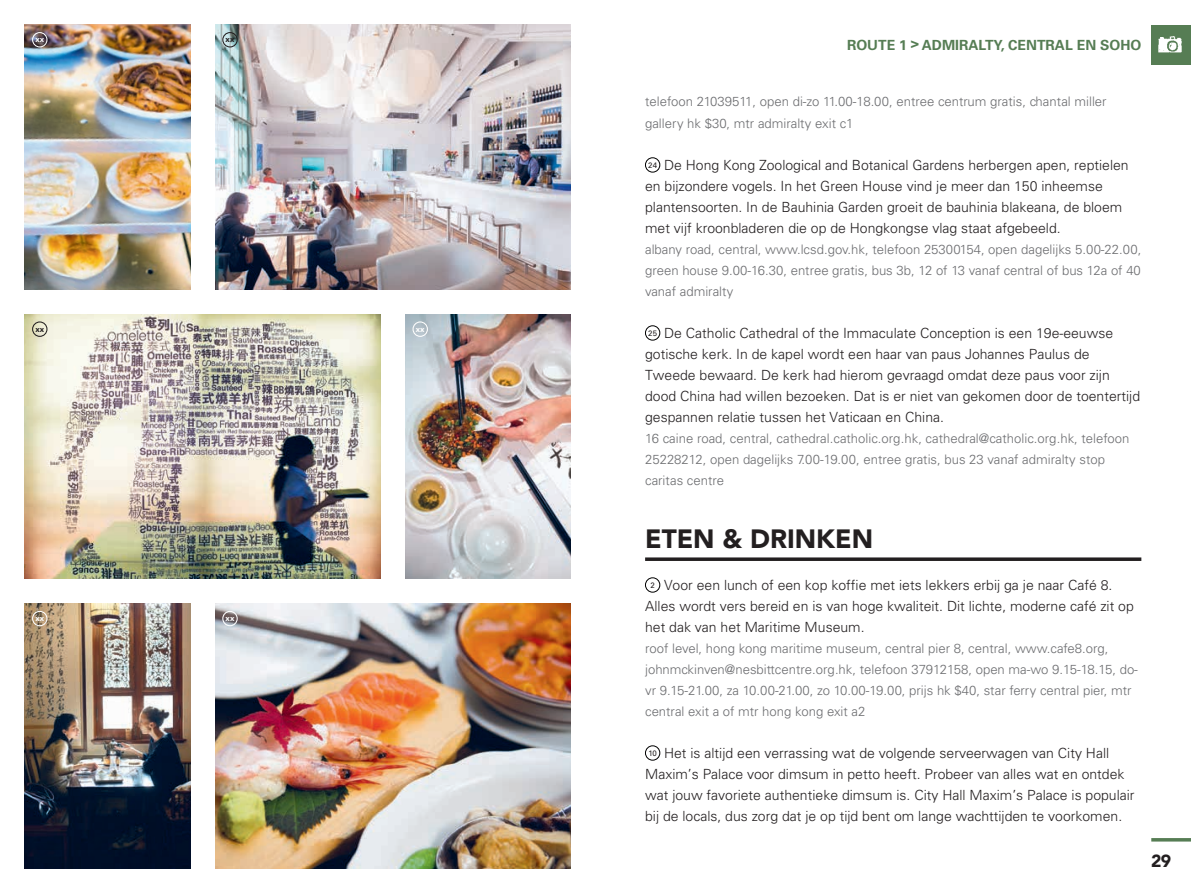
<style>
.page{position:relative;width:1191px;height:893px;background:#fff}
.page>*{position:absolute;margin:0;border:0;box-sizing:border-box;transform-origin:0 0}
.t1{font:900 26.25px "Avenir LT Std";color:#231f20}
.t2{font:900 17.5px "Avenir LT Std";color:#231f20}
.t3{font:300 14px/21px "Univers LT Std";color:#231f20}
.t4{font:700 14px "Univers LT Std";color:#567d54}
.t5{font:300 13.12px/21px "Univers LT Std";color:#6c6d70}
.t6{font:700 7.88px "Univers LT Std";letter-spacing:.01em;color:#fff}
.t7{font:700 7.88px "Univers LT Std";color:#231f20}
.s1{font-weight:400;font-size:7.88px}
</style>
<div class="page">
<hr style="left:1151px;top:838px;width:40px;height:3px;background:#567d54">
<img style="left:215px;top:25px;width:355px;height:264px">
<img style="left:25px;top:314px;width:355px;height:265px">
<img style="left:215px;top:604px;width:355px;height:264px">
<img style="left:25px;top:604px;width:165px;height:264px">
<img style="left:25px;top:25px;width:165px;height:264px">
<img style="left:405px;top:314px;width:165px;height:265px">
<svg style="left:645px;top:557px;width:496px;height:4px;background:#3d3a3b"></svg>
<div style="left:645px;top:157px;width:15px;height:15px;border:1px solid #000001;border-radius:50%"></div>
<div style="left:645px;top:325px;width:15px;height:15px;border:1px solid #000001;border-radius:50%"></div>
<div style="left:645px;top:577px;width:15px;height:15px;border:1px solid #000001;border-radius:50%"></div>
<div style="left:645px;top:745px;width:15px;height:15px;border:1px solid #000001;border-radius:50%"></div>
<div style="left:1151px;top:25px;width:40px;height:39px;background:#567d54"></div>
<img style="left:1158px;top:36px;width:24px;height:17px">
<div style="left:222px;top:32px;width:16px;height:15px;border:1px solid #231f20;border-radius:50%"></div>
<div style="left:32px;top:321px;width:15px;height:16px;border:1px solid #231f20;border-radius:50%"></div>
<div style="left:32px;top:32px;width:15px;height:15px;border:1px solid #fff;border-radius:50%"></div>
<div style="left:412px;top:321px;width:16px;height:16px;border:1px solid #fff;border-radius:50%"></div>
<div style="left:222px;top:611px;width:16px;height:15px;border:1px solid #fff;border-radius:50%"></div>
<div style="left:32px;top:611px;width:15px;height:15px;border:1px solid #fff;border-radius:50%"></div>
<p class="t6" style="left:35px;top:35px;width:10px">xx</p>
<p class="t7" style="left:226px;top:35px;width:10px">xx</p>
<p class="t4" style="left:847px;top:37px;width:296px">ROUTE 1 &gt; ADMIRALTY, CENTRAL EN SOHO</p>
<p class="t7" style="left:35px;top:324px;width:10px">xx</p>
<p class="t6" style="left:416px;top:324px;width:10px">xx</p>
<p class="t5" style="left:645px;top:91px;width:463px">telefoon 21039511, open di-zo 11.00-18.00, entree centrum gratis, chantal miller gallery hk $30, mtr admiralty exit c1</p>
<p class="t3" style="left:645px;top:154px;width:485px"><span class="s1">24</span> De Hong Kong Zoological and Botanical Gardens herbergen apen, reptielen en bijzondere vogels. In het Green House vind je meer dan 150 inheemse plantensoorten. In de Bauhinia Garden groeit de bauhinia blakeana, de bloem met vijf kroonbladeren die op de Hongkongse vlag staat afgebeeld.</p>
<p class="t5" style="left:645px;top:238px;width:498px;text-align:justify">albany road, central, www.lcsd.gov.hk, telefoon 25300154, open dagelijks 5.00-22.00, green house 9.00-16.30, entree gratis, bus 3b, 12 of 13 vanaf central of bus 12a of 40 vanaf admiralty</p>
<p class="t3" style="left:645px;top:322px;width:496px"><span class="s1">25</span> De Catholic Cathedral of the Immaculate Conception is een 19e-eeuwse gotische kerk. In de kapel wordt een haar van paus Johannes Paulus de Tweede bewaard. De kerk had hierom gevraagd omdat deze paus voor zijn dood China had willen bezoeken. Dat is er niet van gekomen door de toentertijd gespannen relatie tussen het Vaticaan en China.</p>
<p class="t5" style="left:645px;top:427px;width:486px">16 caine road, central, cathedral.catholic.org.hk, cathedral@catholic.org.hk, telefoon<br>25228212, open dagelijks 7.00-19.00, entree gratis, bus 23 vanaf admiralty stop caritas centre</p>
<p class="t6" style="left:35px;top:613px;width:10px">xx</p>
<p class="t6" style="left:226px;top:613px;width:10px">xx</p>
<h1 class="t1" style="left:645px;top:522px;width:229px">ETEN &amp; DRINKEN</h1>
<p class="t3" style="left:645px;top:574px;width:490px;text-indent:5px"><span class="s1">2</span> Voor een lunch of een kop koffie met iets lekkers erbij ga je naar Café 8.<br>Alles wordt vers bereid en is van hoge kwaliteit. Dit lichte, moderne café zit op het dak van het Maritime Museum.</p>
<p class="t5" style="left:645px;top:637px;width:494px">roof level, hong kong maritime museum, central pier 8, central, www.cafe8.org, johnmckinven@nesbittcentre.org.hk, telefoon 37912158, open ma-wo 9.15-18.15, do&shy;vr 9.15-21.00, za 10.00-21.00, zo 10.00-19.00, prijs hk $40, star ferry central pier, mtr central exit a of mtr hong kong exit a2</p>
<p class="t3" style="left:645px;top:742px;width:491px"><span class="s1">10</span> Het is altijd een verrassing wat de volgende serveerwagen van City Hall Maxim’s Palace voor dimsum in petto heeft. Probeer van alles wat en ontdek wat jouw favoriete authentieke dimsum is. City Hall Maxim’s Palace is populair bij de locals, dus zorg dat je op tijd bent om lange wachttijden te voorkomen.</p>
<p class="t2" style="left:1151px;top:850px;width:22px">29</p>
</div>
